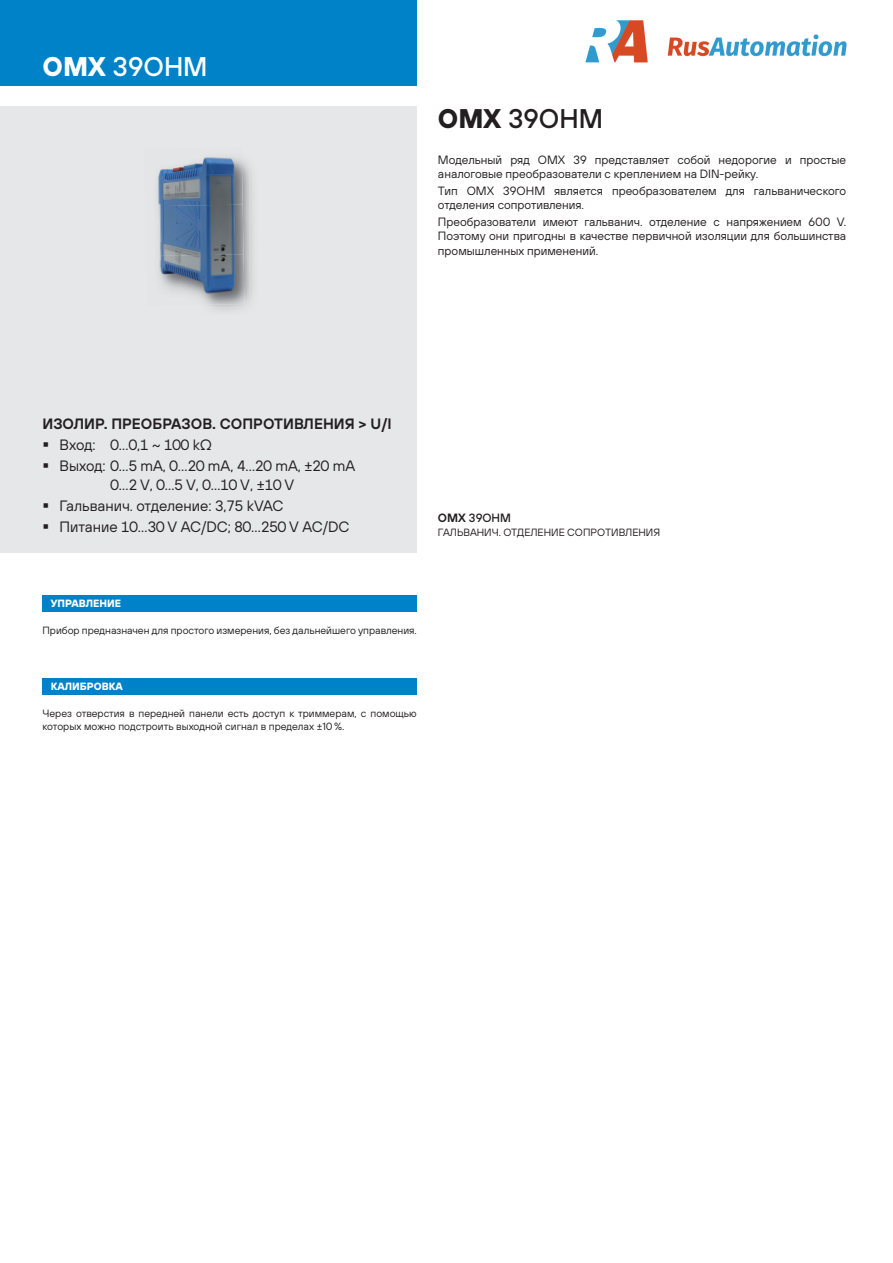
<style>
.page{position:relative;width:893px;height:1263px;background:#fff}
.page>*{position:absolute;margin:0;border:0;box-sizing:border-box;transform-origin:0 0}
.t1{font:500 27px "TT Hoves";color:#231f20}
.t2{font:500 27px "TT Hoves";color:#fff}
.t3{font:15px/19.5px "TT Hoves";color:#231f20;text-align:center}
.t4{font:600 15px "TT Hoves";color:#231f20}
.t5{font:12px/14.4px "TT Hoves";color:#231f20}
.t6{font:500 12px "TT Hoves";color:#231f20}
.t7{font:10.5px/13.5px "TT Hoves";color:#231f20}
.t8{font:700 10.5px "TT Hoves";color:#fff}
.s1{font-weight:700}
.s2{font-weight:600}
</style>
<div class="page">
<div style="left:0;top:0;width:417px;height:85px;background:#0082c8"></div>
<div style="left:0;top:106px;width:417px;height:447px;background:#e6e7e9"></div>
<img style="left:204px;top:157px;width:45px;height:151px">
<img style="left:157px;top:156px;width:87px;height:98px">
<img style="left:157px;top:254px;width:87px;height:52px">
<div style="left:42px;top:595px;width:375px;height:17px;background:#0082c8"></div>
<div style="left:42px;top:678px;width:375px;height:17px;background:#0082c8"></div>
<img style="left:585px;top:20px;width:262px;height:43px">
<h1 class="t2" style="left:42px;top:57px;width:167px"><span class="s1">OMX</span> 39OHM</h1>
<h1 class="t1" style="left:438px;top:109px;width:167px"><span class="s1">OMX</span> 39OHM</h1>
<p class="t5" style="left:438px;top:154px;width:410px">Модельный ряд OMX 39 представляет собой недорогие и простые аналоговые преобразователи с креплением на DIN-рейку.</p>
<p class="t5" style="left:438px;top:185px;width:410px">Тип OMX 39OHM является преобразователем для гальванического отделения сопротивления.</p>
<p class="t5" style="left:438px;top:216px;width:410px;text-align:justify">Преобразователи имеют гальванич. отделение с напряжением 600 V.<br>Поэтому они пригодны в качестве первичной изоляции для большинства промышленных применений.</p>
<p class="t4" style="left:42px;top:418px;width:350px">ИЗОЛИР. ПРЕОБРАЗОВ. СОПРОТИВЛЕНИЯ &gt; U/I</p>
<p class="t3" style="left:42px;top:437px;width:171px">▪ Вход: 0…0,1 ~ 100 kΩ</p>
<p class="t3" style="left:42px;top:457px;width:314px">▪ Выход: 0…5 mA, 0…20 mA, 4…20 mA, ±20 mA<br>0…2 V, 0…5 V, 0…10 V, ±10 V</p>
<p class="t3" style="left:42px;top:498px;width:243px">▪ Гальванич. отделение: 3,75 kVAC</p>
<p class="t3" style="left:42px;top:518px;width:308px">▪ Питание 10…30 V AC/DC; 80…250 V AC/DC</p>
<p class="t6" style="left:438px;top:514px;width:75px"><span class="s2">OMX</span> 39OHM</p>
<p class="t7" style="left:438px;top:527px;width:224px">ГАЛЬВАНИЧ. ОТДЕЛЕНИЕ СОПРОТИВЛЕНИЯ</p>
<p class="t8" style="left:51px;top:597px;width:72px">УПРАВЛЕНИЕ</p>
<p class="t7" style="left:42px;top:624px;width:376px">Прибор предназначен для простого измерения, без дальнейшего управления.</p>
<p class="t8" style="left:51px;top:681px;width:73px">КАЛИБРОВКА</p>
<p class="t7" style="left:42px;top:707px;width:376px">Через отверстия в передней панели есть доступ к триммерам, с помощью которых можно подстроить выходной сигнал в пределах ±10 %.</p>
</div>
